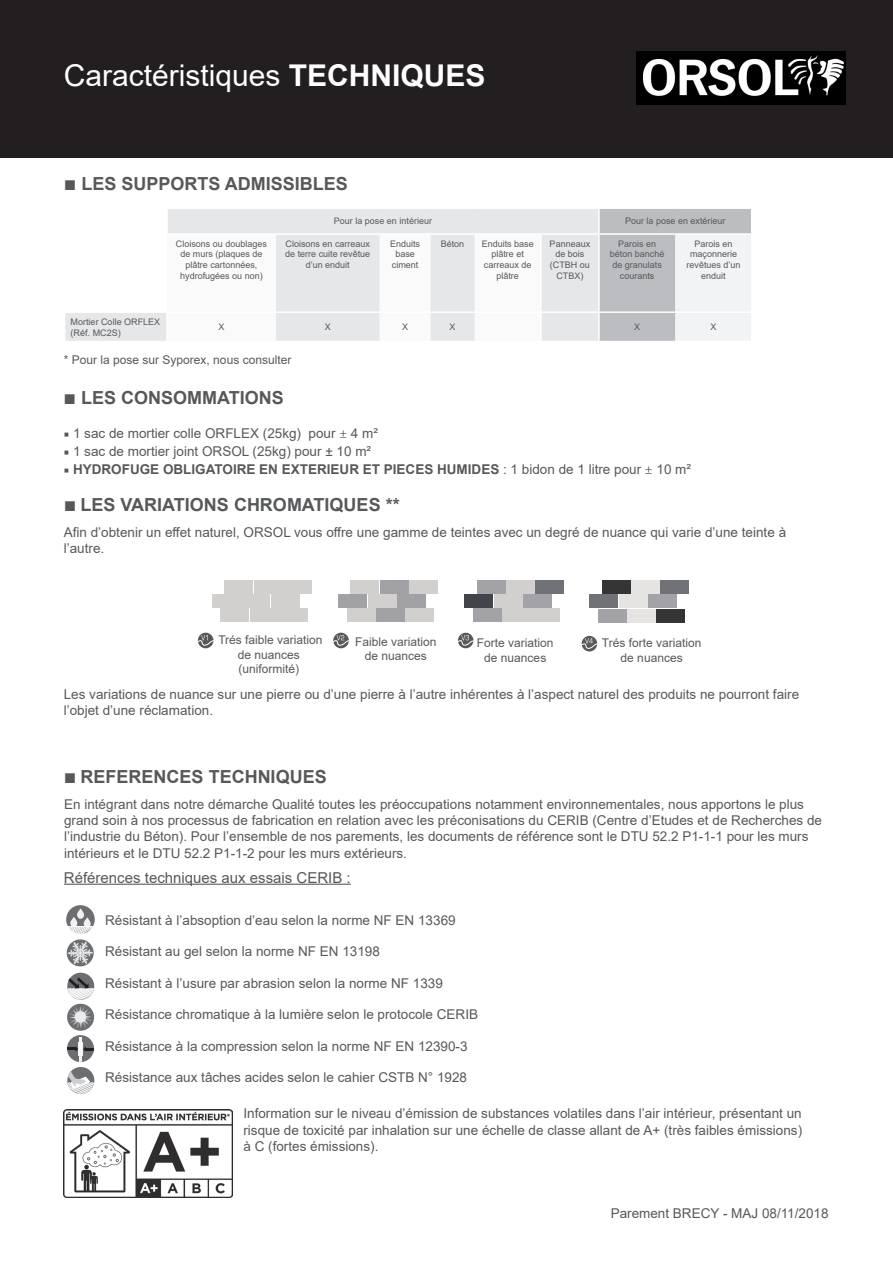
<style>
.page{position:relative;width:893px;height:1263px;background:#fff}
.page>*{position:absolute;margin:0;border:0;box-sizing:border-box;transform-origin:0 0}
.t1{font:30px "Arial";color:#fff}
.t2{font:700 18px "Arial";color:#57585a}
.t3{font:15px "Arial";color:#57585a}
.t4{font:13.5px/16.2px "Arial";color:#57585a}
.t5{font:700 13.5px "Arial";color:#57585a}
.t6{font:12px/14.4px "Arial";color:#57585a;text-align:center}
.t7{font:9px/10.8px "Arial";color:#57585a;text-align:center}
.s1{font-weight:700}
.s2{font-weight:400;font-size:21px}
.s3{font-size:21px}
.s4{font-family:"Minion Pro"}
.s5{font-family:"Minion Pro";font-weight:400}
.s6{font-weight:400}
</style>
<div class="page">
<div style="left:0;top:0;width:893px;height:157px;background:#231f20"></div>
<img style="left:636px;top:51px;width:210px;height:53px">
<div style="left:225px;top:580px;width:28px;height:13px;background:#d1d0cf"></div>
<div style="left:213px;top:594px;width:28px;height:13px;background:#d1d0cf"></div>
<div style="left:221px;top:609px;width:28px;height:13px;background:#d1d0cf"></div>
<div style="left:254px;top:580px;width:28px;height:13px;background:#d1d0cf"></div>
<div style="left:242px;top:594px;width:28px;height:13px;background:#d1d0cf"></div>
<div style="left:250px;top:609px;width:28px;height:13px;background:#d1d0cf"></div>
<div style="left:283px;top:580px;width:28px;height:13px;background:#d1d0cf"></div>
<div style="left:271px;top:594px;width:28px;height:13px;background:#d1d0cf"></div>
<div style="left:279px;top:609px;width:28px;height:13px;background:#d1d0cf"></div>
<div style="left:351px;top:580px;width:28px;height:13px;background:#d1d0cf"></div>
<div style="left:339px;top:594px;width:28px;height:13px;background:#a1a1a6"></div>
<div style="left:347px;top:609px;width:28px;height:13px;background:#d1d0cf"></div>
<div style="left:380px;top:580px;width:28px;height:13px;background:#a1a1a6"></div>
<div style="left:368px;top:594px;width:28px;height:13px;background:#d1d0cf"></div>
<div style="left:376px;top:609px;width:28px;height:13px;background:#a1a1a6"></div>
<div style="left:409px;top:580px;width:29px;height:13px;background:#d1d0cf"></div>
<div style="left:397px;top:594px;width:28px;height:13px;background:#a1a1a6"></div>
<div style="left:406px;top:609px;width:28px;height:13px;background:#d1d0cf"></div>
<div style="left:477px;top:580px;width:28px;height:13px;background:#a2a2a7"></div>
<div style="left:465px;top:594px;width:28px;height:13px;background:#41444b"></div>
<div style="left:473px;top:609px;width:28px;height:13px;background:#a2a2a7"></div>
<div style="left:506px;top:580px;width:28px;height:13px;background:#d1d0cf"></div>
<div style="left:494px;top:594px;width:28px;height:13px;background:#d1d0cf"></div>
<div style="left:503px;top:609px;width:28px;height:13px;background:#d1d0cf"></div>
<div style="left:536px;top:580px;width:28px;height:13px;background:#717278"></div>
<div style="left:523px;top:594px;width:28px;height:13px;background:#a2a2a7"></div>
<div style="left:532px;top:609px;width:28px;height:13px;background:#d1d0cf"></div>
<div style="left:602px;top:581px;width:28px;height:13px;background:#363536"></div>
<div style="left:590px;top:595px;width:28px;height:13px;background:#717278"></div>
<div style="left:598px;top:609px;width:28px;height:13px;background:#a2a2a7"></div>
<div style="left:631px;top:581px;width:28px;height:13px;background:#e6e4e3"></div>
<div style="left:619px;top:595px;width:28px;height:13px;background:#e6e4e3"></div>
<div style="left:627px;top:609px;width:29px;height:13px;background:#e6e4e3"></div>
<div style="left:661px;top:581px;width:28px;height:13px;background:#717278"></div>
<div style="left:648px;top:595px;width:28px;height:13px;background:#a2a2a7"></div>
<div style="left:657px;top:609px;width:28px;height:13px;background:#363536"></div>
<div style="left:198px;top:633px;width:15px;height:15px;background:#57585a;border-radius:50%"></div>
<svg style="left:197px;top:635px;width:17px;height:11px"></svg>
<svg style="left:333px;top:633px;width:16px;height:15px"></svg>
<svg style="left:333px;top:635px;width:16px;height:11px"></svg>
<div style="left:458px;top:633px;width:15px;height:15px;background:#57585a;border-radius:50%"></div>
<svg style="left:457px;top:635px;width:17px;height:11px"></svg>
<div style="left:582px;top:636px;width:15px;height:15px;background:#57585a;border-radius:50%"></div>
<svg style="left:581px;top:638px;width:17px;height:12px"></svg>
<hr style="left:64px;top:884px;width:287px;height:1px;background:#57585a">
<svg style="left:66px;top:905px;width:29px;height:29px"></svg>
<svg style="left:66px;top:908px;width:29px;height:26px"></svg>
<svg style="left:67px;top:939px;width:27px;height:27px"></svg>
<svg style="left:67px;top:942px;width:26px;height:22px"></svg>
<div style="left:67px;top:973px;width:27px;height:27px;background:#6d6e71;border-radius:50%"></div>
<svg style="left:67px;top:1004px;width:27px;height:27px"></svg>
<svg style="left:67px;top:977px;width:27px;height:52px"></svg>
<div style="left:75px;top:1011px;width:11px;height:11px;background:#ececee;border-radius:50%"></div>
<svg style="left:67px;top:1035px;width:27px;height:27px"></svg>
<svg style="left:67px;top:1037px;width:27px;height:24px"></svg>
<div style="left:67px;top:1067px;width:27px;height:27px;background:#6d6e71;border-radius:50%"></div>
<svg style="left:67px;top:1070px;width:27px;height:24px"></svg>
<img style="left:64px;top:1110px;width:168px;height:88px">
<div style="left:168px;top:209px;width:430px;height:132px;background:#e6e7e9"></div>
<hr style="left:166px;top:233px;width:110px;height:2px;background:#fff">
<hr style="left:276px;top:233px;width:104px;height:2px;background:#fff">
<hr style="left:380px;top:233px;width:51px;height:2px;background:#fff">
<hr style="left:431px;top:233px;width:44px;height:2px;background:#fff">
<hr style="left:475px;top:233px;width:66px;height:2px;background:#fff">
<hr style="left:541px;top:233px;width:58px;height:2px;background:#fff">
<hr style="left:540px;top:235px;width:2px;height:76px;background:#fff">
<hr style="left:540px;top:313px;width:2px;height:28px;background:#fff">
<hr style="left:541px;top:311px;width:58px;height:2px;background:#fff">
<svg style="left:65px;top:235px;width:476px;height:106px"></svg>
<hr style="left:167px;top:311px;width:109px;height:2px;background:#fff">
<hr style="left:166px;top:313px;width:2px;height:28px;background:#fff">
<svg style="left:599px;top:209px;width:153px;height:132px"></svg>
<h1 class="t1" style="left:64px;top:64px;width:423px">Caractéristiques <span class="s1">TECHNIQUES</span></h1>
<h2 class="t2" style="left:64px;top:177px;width:286px"><span class="s2">■</span> LES SUPPORTS ADMISSIBLES</h2>
<p class="t7" style="left:334px;top:217px;width:100px">Pour la pose en intérieur</p>
<p class="t7" style="left:625px;top:217px;width:102px">Pour la pose en extérieur</p>
<p class="t7" style="left:176px;top:239px;width:93px">Cloisons ou doublages de murs (plaques de plâtre cartonnées, hydrofugées ou non)</p>
<p class="t7" style="left:285px;top:239px;width:87px">Cloisons en carreaux de terre cuite revêtue d’un enduit</p>
<p class="t7" style="left:390px;top:239px;width:32px">Enduits base ciment</p>
<p class="t7" style="left:441px;top:239px;width:25px">Béton</p>
<p class="t7" style="left:482px;top:239px;width:54px">Enduits base plâtre et carreaux de plâtre</p>
<p class="t7" style="left:550px;top:239px;width:42px">Panneaux de bois (CTBH ou<br>CTBX)</p>
<p class="t7" style="left:610px;top:239px;width:56px">Parois en béton banché de granulats courants</p>
<p class="t7" style="left:686px;top:239px;width:56px">Parois en maçonnerie revêtues d’un enduit</p>
<p class="t7" style="left:71px;top:317px;width:91px;text-align:left">Mortier Colle ORFLEX (Réf. MC2S)</p>
<p class="t7" style="left:218px;top:322px;width:8px">X</p>
<p class="t7" style="left:325px;top:322px;width:8px">X</p>
<p class="t7" style="left:402px;top:322px;width:8px">X</p>
<p class="t7" style="left:450px;top:322px;width:8px">X</p>
<p class="t7" style="left:634px;top:322px;width:8px">X</p>
<p class="t7" style="left:710px;top:322px;width:8px">X</p>
<p class="t6" style="left:64px;top:353px;width:229px">* Pour la pose sur Syporex, nous consulter</p>
<h2 class="t2" style="left:64px;top:391px;width:222px"><span class="s3">■</span> LES CONSOMMATIONS</h2>
<p class="t4" style="left:64px;top:427px;width:316px"><span class="s4">■</span> 1 sac de mortier colle ORFLEX (25kg) pour <span class="s4">±</span> 4 m²</p>
<p class="t4" style="left:64px;top:445px;width:309px"><span class="s4">■</span> 1 sac de mortier joint ORSOL (25kg) pour ± 10 m²</p>
<p class="t5" style="left:64px;top:464px;width:629px"><span class="s5">■</span> HYDROFUGE OBLIGATOIRE EN EXTERIEUR ET PIECES HUMIDES <span class="s6">: 1 bidon de 1 litre pour</span> <span class="s5">±</span> <span class="s6">10 m²</span></p>
<h2 class="t2" style="left:64px;top:498px;width:337px"><span class="s3">■</span> LES VARIATIONS CHROMATIQUES **</h2>
<p class="t4" style="left:64px;top:524px;width:724px">Afin d’obtenir un effet naturel, ORSOL vous offre une gamme de teintes avec un degré de nuance qui varie d’une teinte à l’autre.</p>
<p class="t6" style="left:218px;top:634px;width:106px">Trés faible variation de nuances (uniformité)</p>
<p class="t6" style="left:355px;top:635px;width:83px">Faible variation de nuances</p>
<p class="t6" style="left:477px;top:637px;width:78px">Forte variation de nuances</p>
<p class="t6" style="left:602px;top:637px;width:101px">Trés forte variation de nuances</p>
<p class="t4" style="left:64px;top:687px;width:737px">Les variations de nuance sur une pierre ou d’une pierre à l’autre inhérentes à l’aspect naturel des produits ne pourront faire l’objet d’une réclamation.</p>
<h2 class="t2" style="left:64px;top:770px;width:264px"><span class="s3">■</span> REFERENCES TECHNIQUES</h2>
<p class="t4" style="left:64px;top:797px;width:759px">En intégrant dans notre démarche Qualité toutes les préoccupations notamment environnementales, nous apportons le plus grand soin à nos processus de fabrication en relation avec les préconisations du CERIB (Centre d’Etudes et de Recherches de l’industrie du Béton). Pour l’ensemble de nos parements, les documents de référence sont le DTU 52.2 P1-1-1 pour les murs intérieurs et le DTU 52.2 P1-1-2 pour les murs extérieurs.</p>
<p class="t3" style="left:64px;top:872px;width:288px">Références techniques aux essais CERIB :</p>
<p class="t4" style="left:105px;top:913px;width:352px">Résistant à l’absoption d’eau selon la norme NF EN 13369</p>
<p class="t4" style="left:105px;top:944px;width:276px">Résistant au gel selon la norme NF EN 13198</p>
<p class="t4" style="left:105px;top:976px;width:339px">Résistant à l’usure par abrasion selon la norme NF 1339</p>
<p class="t4" style="left:105px;top:1007px;width:374px">Résistance chromatique à la lumière selon le protocole CERIB</p>
<p class="t4" style="left:105px;top:1039px;width:364px">Résistance à la compression selon la norme NF EN 12390-3</p>
<p class="t4" style="left:105px;top:1070px;width:363px">Résistance aux tâches acides selon le cahier CSTB N° 1928</p>
<p class="t4" style="left:243px;top:1107px;width:560px;text-align:justify">Information sur le niveau d’émission de substances volatiles dans l’air intérieur, présentant un risque de toxicité par inhalation sur une échelle de classe allant de A+ (très faibles émissions) à C (fortes émissions).</p>
<p class="t4" style="left:611px;top:1206px;width:219px">Parement BRECY - MAJ 08/11/2018</p>
</div>
